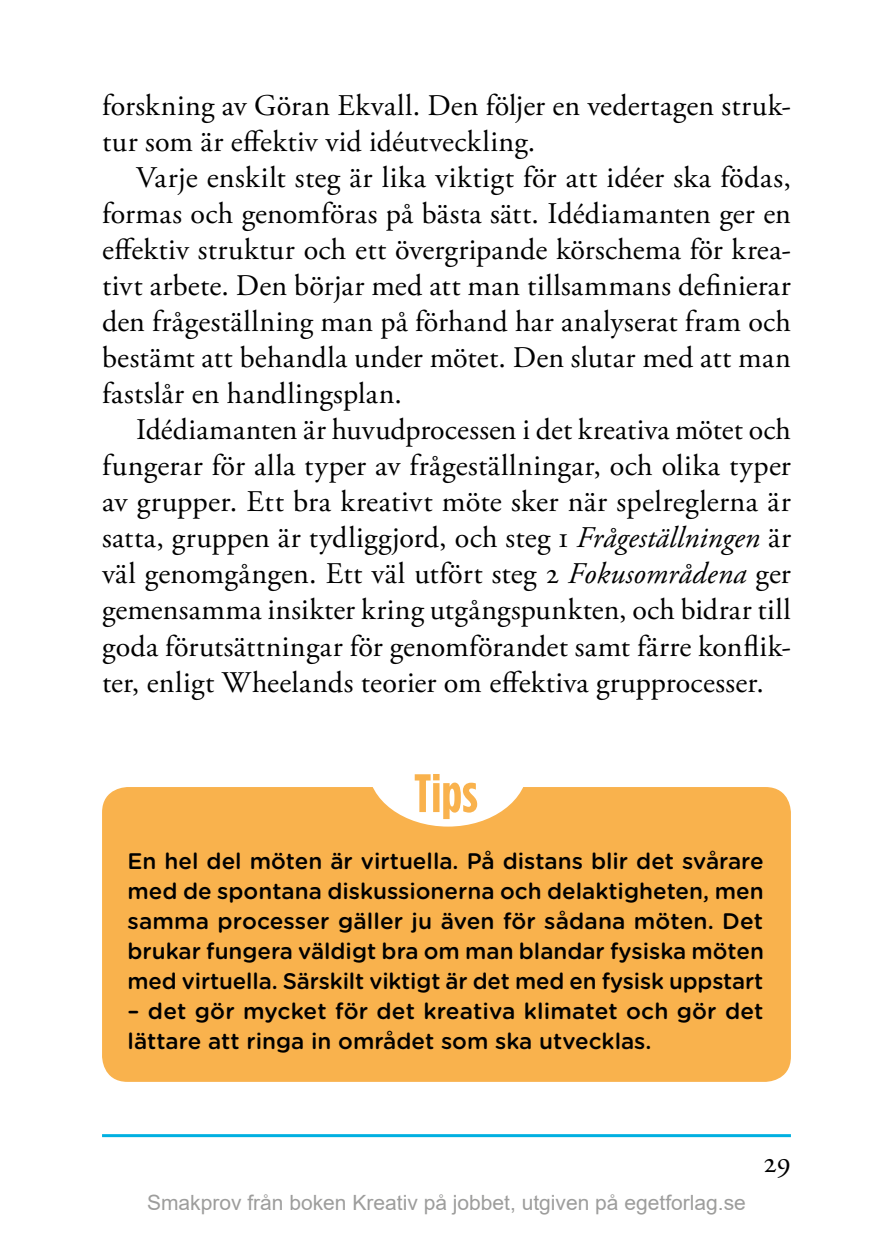
<style>
.page{position:relative;width:893px;height:1259px;background:#fff}
.page>*{position:absolute;margin:0;border:0;box-sizing:border-box;transform-origin:0 0}
.t1{font:700 54px "Gotham Condensed";color:#f9b24d}
.t2{font:30px/36px "Adobe Garamond Pro";letter-spacing:.01em;color:#000;text-align:justify}
.t3{font:500 22.5px/30px "Gotham Rounded";letter-spacing:-.005em;color:#000;text-align:justify}
.t4{font:21px "Arial";color:#9d9d9c}
.s1{font-style:italic}
</style>
<div class="page">
<hr style="left:102px;top:1134px;width:689px;height:3px;background:#00b0e1">
<div style="left:102px;top:787px;width:689px;height:295px;background:#f9b24d;border-radius:26px"></div>
<div style="left:368px;top:708px;width:160px;height:118px;background:#fff;border-radius:50%"></div>
<p class="t2" style="left:102px;top:89px;width:690px">forskning av Göran Ekvall. Den följer en vedertagen struk&shy;tur som är effektiv vid idéutveckling.</p>
<p class="t2" style="left:102px;top:161px;width:690px;text-indent:34px">Varje enskilt steg är lika viktigt för att idéer ska födas, formas och genomföras på bästa sätt. Idédiamanten ger en effektiv struktur och ett övergripande körschema för krea&shy;tivt arbete. Den börjar med att man tillsammans definierar den frågeställning man på förhand har analyserat fram och bestämt att behandla under mötet. Den slutar med att man fastslår en handlingsplan.</p>
<p class="t2" style="left:102px;top:413px;width:690px;text-indent:34px">Idédiamanten är huvudprocessen i det kreativa mötet och fungerar för alla typer av frågeställningar, och olika typer av grupper. Ett bra kreativt möte sker när spelreglerna är satta, gruppen är tydliggjord, och steg 1 <span class="s1">Frågeställningen</span> är väl genomgången. Ett väl utfört steg 2 <span class="s1">Fokusområdena</span> ger gemensamma insikter kring utgångspunkten, och bidrar till goda förutsättningar för genomförandet samt färre konflik&shy;ter, enligt Wheelands teorier om effektiva grupprocesser.</p>
<h1 class="t1" style="left:414px;top:761px;width:65px">Tips</h1>
<p class="t3" style="left:128px;top:845px;width:638px">En hel del möten är virtuella. På distans blir det svårare med de spontana diskussionerna och delaktigheten, men samma processer gäller ju även för sådana möten. Det brukar fungera väldigt bra om man blandar fysiska möten med virtuella. Särskilt viktigt är det med en fysisk uppstart</p>
<p class="t3" style="left:128px;top:995px;width:638px">– det gör mycket för det kreativa klimatet och gör det lättare att ringa in området som ska utvecklas.</p>
<p class="t4" style="left:147px;top:1188px;width:600px">Smakprov från boken Kreativ på jobbet, utgiven på egetforlag.se</p>
<p class="t2" style="left:764px;top:1145px;width:29px">29</p>
</div>
